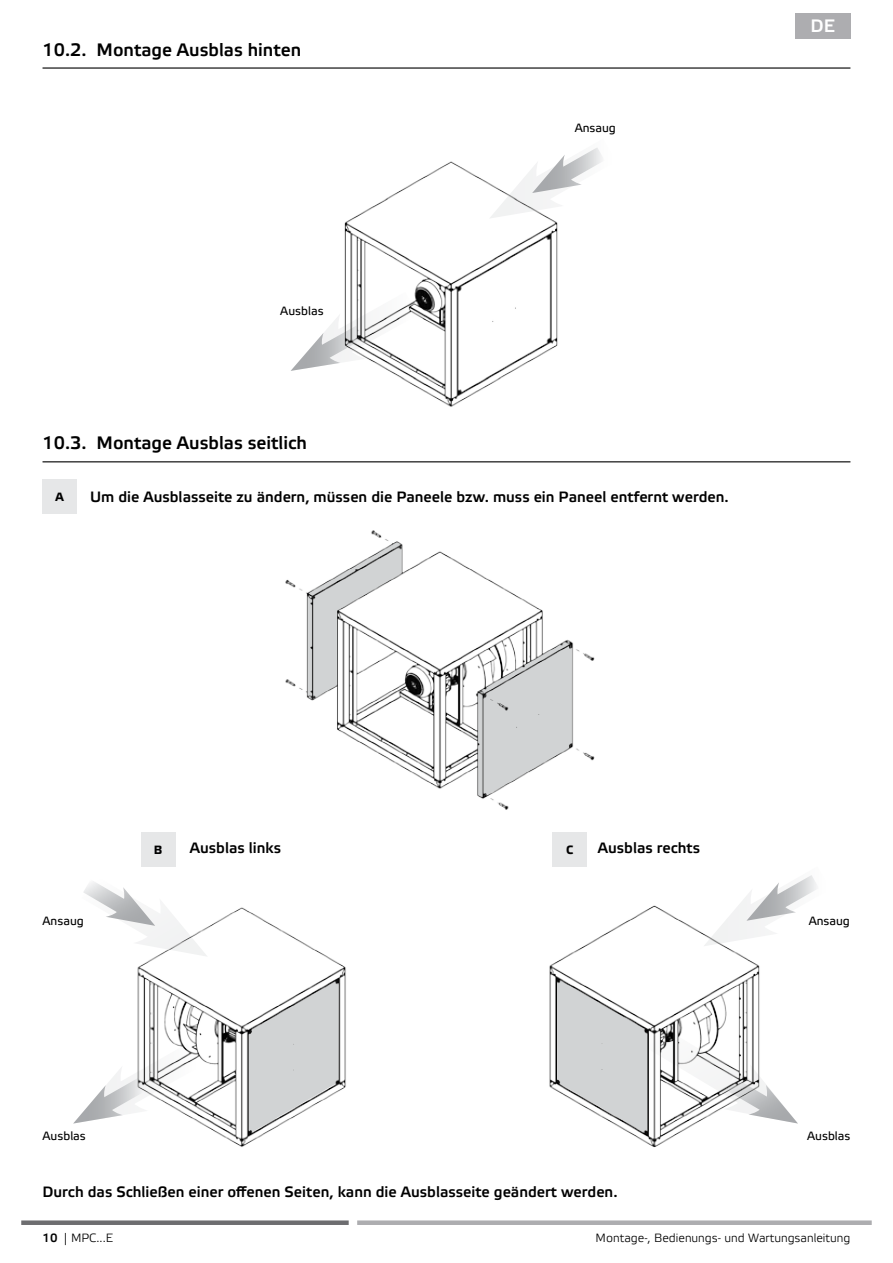
<style>
.page{position:relative;width:893px;height:1263px;background:#fff}
.page>*{position:absolute;margin:0;border:0;box-sizing:border-box;transform-origin:0 0}
.t1{font:500 18px "Etelka";color:#000}
.t2{font:500 18px "Etelka";color:#fff}
.t3{font:500 15px "Etelka";color:#000}
.t4{font:300 12px "Etelka";color:#000}
.t5{font:12px "Etelka Text";color:#000}
.t6{font:700 12px "Etelka Text";color:#000}
.s1{font-weight:500}
</style>
<div class="page">
<div style="left:357px;top:1220px;width:515px;height:5px;background:#adadb0"></div>
<div style="left:21px;top:1220px;width:328px;height:5px;background:#6d6d70"></div>
<img style="left:285px;top:530px;width:310px;height:280px">
<svg style="left:579px;top:148px;width:24px;height:37px"></svg>
<svg style="left:291px;top:333px;width:33px;height:38px"></svg>
<img style="left:324px;top:155px;width:255px;height:252px">
<div style="left:43px;top:479px;width:34px;height:34px;background:#e6e7e8"></div>
<div style="left:141px;top:832px;width:34px;height:34px;background:#e6e7e8"></div>
<div style="left:553px;top:832px;width:34px;height:34px;background:#e6e7e8"></div>
<img style="left:73px;top:858px;width:273px;height:289px">
<img style="left:549px;top:856px;width:268px;height:292px">
<div style="left:795px;top:13px;width:55px;height:25px;background:#adadb0"></div>
<hr style="left:43px;top:67px;width:807px;height:2px;background:#000">
<hr style="left:43px;top:461px;width:807px;height:1px;background:#000">
<p class="t1" style="left:43px;top:39px;width:260px">10.2. Montage Ausblas hinten</p>
<p class="t5" style="left:280px;top:304px;width:45px">Ausblas</p>
<p class="t1" style="left:43px;top:433px;width:266px">10.3. Montage Ausblas seitlich</p>
<p class="t5" style="left:575px;top:121px;width:43px">Ansaug</p>
<p class="t6" style="left:55px;top:490px;width:10px">A</p>
<p class="t3" style="left:90px;top:488px;width:640px">Um die Ausblasseite zu ändern, müssen die Paneele bzw. muss ein Paneel entfernt werden.</p>
<p class="t2" style="left:811px;top:16px;width:26px">DE</p>
<p class="t5" style="left:43px;top:914px;width:43px">Ansaug</p>
<p class="t3" style="left:190px;top:840px;width:93px">Ausblas links</p>
<p class="t3" style="left:598px;top:840px;width:104px">Ausblas rechts</p>
<p class="t6" style="left:154px;top:843px;width:10px">B</p>
<p class="t6" style="left:566px;top:843px;width:9px">C</p>
<p class="t5" style="left:809px;top:914px;width:43px">Ansaug</p>
<p class="t5" style="left:43px;top:1129px;width:45px">Ausblas</p>
<p class="t5" style="left:807px;top:1129px;width:45px">Ausblas</p>
<p class="t3" style="left:43px;top:1183px;width:577px">Durch das Schließen einer offenen Seiten, kann die Ausblasseite geändert werden.</p>
<p class="t4" style="left:43px;top:1231px;width:72px"><span class="s1">10</span> | MPC...E</p>
<p class="t4" style="left:596px;top:1231px;width:256px">Montage-, Bedienungs- und Wartungsanleitung</p>
</div>
